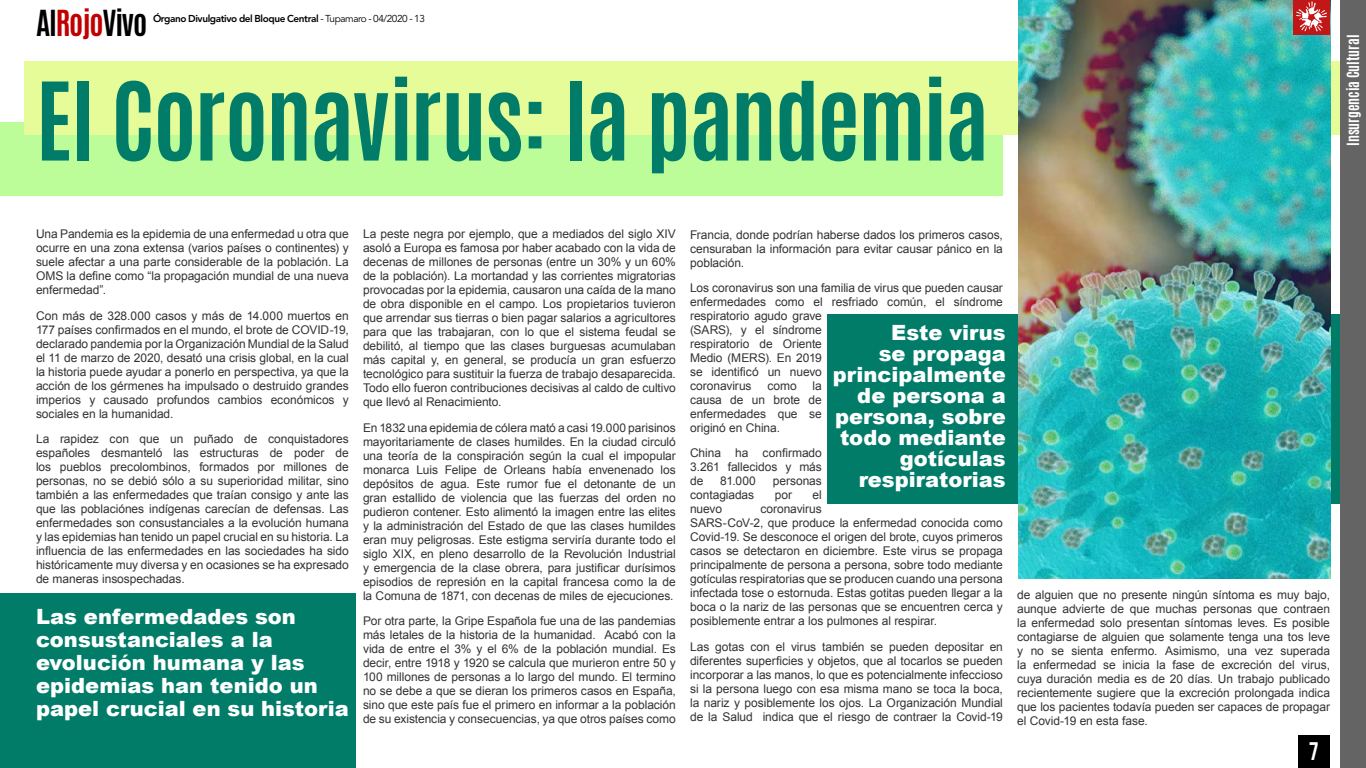
<style>
.page{position:relative;width:1366px;height:768px;background:#fff}
.page>*{position:absolute;margin:0;border:0;box-sizing:border-box;transform-origin:0 0}
.t1{font:700 92px "Antonio";letter-spacing:-.025em;color:#007c69}
.t2{font:700 30px "Antonio";letter-spacing:-.04em;color:#000}
.t3{font:900 21px/21px "Arial";color:#fff}
.t4{font:20px "Bebas";color:#fff}
.t5{font:700 14px "Antonio";color:#fff}
.t6{font:12px/14px "Arial";letter-spacing:-.005em;color:#333;text-align:justify}
.t7{font:800 10px "Avenir LT Std";letter-spacing:-.04em;color:#000}
.s1{color:#c10000}
.s2{font-weight:400}
</style>
<div class="page">
<div style="left:0;top:594px;width:356px;height:174px;background:#007c69"></div>
<div style="left:828px;top:314px;width:538px;height:190px;background:#007c69"></div>
<div style="left:0;top:122px;width:1003px;height:74px;background:#bcfc99"></div>
<div style="left:25px;top:61px;width:1341px;height:74px;background:#e6fc99"></div>
<img style="left:1019px;top:0;width:311px;height:578px">
<div style="left:1298px;top:736px;width:32px;height:32px;background:#000"></div>
<div style="left:1340px;top:0;width:26px;height:768px;background:#646464"></div>
<div style="left:1293px;top:0;width:37px;height:35px;background:#c11718"></div>
<svg style="left:1296px;top:1px;width:31px;height:30px"></svg>
<h2 class="t2" style="left:36px;top:1px;width:113px">Al<span class="s1">Rojo</span>Vivo</h2>
<p class="t7" style="left:153px;top:13px;width:273px">Órgano Divulgativo del Bloque Central <span class="s2">- Tupamaro - 04/2020 - 13</span></p>
<h1 class="t1" style="left:36px;top:52px;width:954px">El Coronavirus: la pandemia</h1>
<p class="t5" style="left:1343px;top:146px;width:113px;rotate:-90deg">Insurgencia Cultural</p>
<p class="t6" style="left:36px;top:227px;width:314px">Una Pandemia es la epidemia de una enfermedad u otra que ocurre en una zona extensa (varios países o continentes) y suele afectar a una parte considerable de la población. La OMS la define como “la propagación mundial de una nueva enfermedad”.</p>
<p class="t6" style="left:36px;top:309px;width:314px">Con más de 328.000 casos y más de 14.000 muertos en 177 países confirmados en el mundo, el brote de COVID-19, declarado pandemia por la Organización Mundial de la Salud el 11 de marzo de 2020, desató una crisis global, en la cual la historia puede ayudar a ponerlo en perspectiva, ya que la acción de los gérmenes ha impulsado o destruido grandes imperios y causado profundos cambios económicos y sociales en la humanidad.</p>
<p class="t6" style="left:36px;top:432px;width:314px">La rapidez con que un puñado de conquistadores españoles desmanteló las estructuras de poder de los pueblos precolombinos, formados por millones de personas, no se debió sólo a su superioridad militar, sino también a las enfermedades que traían consigo y ante las que las poblaciónes indígenas carecían de defensas. Las enfermedades son consustanciales a la evolución humana y las epidemias han tenido un papel crucial en su historia. La influencia de las enfermedades en las sociedades ha sido históricamente muy diversa y en ocasiones se ha expresado de maneras insospechadas.</p>
<h3 class="t3" style="left:36px;top:604px;width:314px;line-height:23px">Las enfermedades son consustanciales a la evolución humana y las epidemias han tenido un papel crucial en su historia</h3>
<p class="t6" style="left:363px;top:227px;width:314px">La peste negra por ejemplo, que a mediados del siglo XIV asoló a Europa es famosa por haber acabado con la vida de decenas de millones de personas (entre un 30% y un 60% de la población). La mortandad y las corrientes migratorias provocadas por la epidemia, causaron una caída de la mano de obra disponible en el campo. Los propietarios tuvieron que arrendar sus tierras o bien pagar salarios a agricultores para que las trabajaran, con lo que el sistema feudal se debilitó, al tiempo que las clases burguesas acumulaban más capital y, en general, se producía un gran esfuerzo tecnológico para sustituir la fuerza de trabajo desaparecida.<br>Todo ello fueron contribuciones decisivas al caldo de cultivo que llevó al Renacimiento.</p>
<p class="t6" style="left:363px;top:421px;width:314px">En 1832 una epidemia de cólera mató a casi 19.000 parisinos mayoritariamente de clases humildes. En la ciudad circuló una teoría de la conspiración según la cual el impopular monarca Luis Felipe de Orleans había envenenado los depósitos de agua. Este rumor fue el detonante de un gran estallido de violencia que las fuerzas del orden no pudieron contener. Esto alimentó la imagen entre las elites y la administración del Estado de que las clases humildes eran muy peligrosas. Este estigma serviría durante todo el siglo XIX, en pleno desarrollo de la Revolución Industrial y emergencia de la clase obrera, para justificar durísimos episodios de represión en la capital francesa como la de la Comuna de 1871, con decenas de miles de ejecuciones.</p>
<p class="t6" style="left:363px;top:614px;width:314px">Por otra parte, la Gripe Española fue una de las pandemias más letales de la historia de la humanidad. Acabó con la vida de entre el 3% y el 6% de la población mundial. Es decir, entre 1918 y 1920 se calcula que murieron entre 50 y 100 millones de personas a lo largo del mundo. El termino no se debe a que se dieran los primeros casos en España, sino que este país fue el primero en informar a la población de su existencia y consecuencias, ya que otros países como</p>
<p class="t6" style="left:690px;top:227px;width:314px">Francia, donde podrían haberse dados los primeros casos, censuraban la información para evitar causar pánico en la población.</p>
<p class="t6" style="left:690px;top:281px;width:314px;text-align:left">Los coronavirus son una familia de virus que pueden causar enfermedades como el resfriado común, el síndrome respiratorio agudo grave<br>(SARS), y el síndrome<br>respiratorio de Oriente<br>Medio (MERS). En 2019<br>se identificó un nuevo<br>coronavirus</p>
<h3 class="t3" style="left:833px;top:321px;width:174px;text-align:right">Este virus<br>se propaga principalmente de persona a persona, sobre todo mediante gotículas respiratorias</h3>
<p class="t6" style="left:690px;top:379px;width:133px;text-indent:123px">la causa de un brote de enfermedades que se originó en China.</p>
<p class="t6" style="left:690px;top:446px;width:133px">China ha confirmado 3.261 fallecidos y más de</p>
<p class="t6" style="left:767px;top:379px;width:31px">como</p>
<p class="t6" style="left:720px;top:474px;width:37px">81.000</p>
<p class="t6" style="left:773px;top:474px;width:51px">personas</p>
<p class="t6" style="left:690px;top:488px;width:66px">contagiadas</p>
<p class="t6" style="left:775px;top:488px;width:19px">por</p>
<p class="t6" style="left:813px;top:488px;width:11px">el</p>
<p class="t6" style="left:690px;top:502px;width:33px">nuevo</p>
<p class="t6" style="left:690px;top:502px;width:314px;text-align:left;text-indent:70px">coronavirus<br>SARS-CoV-2, que produce la enfermedad conocida como Covid-19. Se desconoce el origen del brote, cuyos primeros casos se detectaron en diciembre. Este virus se propaga principalmente de persona a persona, sobre todo mediante gotículas respiratorias que se producen cuando una persona infectada tose o estornuda. Estas gotitas pueden llegar a la boca o la nariz de las personas que se encuentren cerca y posiblemente entrar a los pulmones al respirar.</p>
<p class="t6" style="left:690px;top:640px;width:314px">Las gotas con el virus también se pueden depositar en diferentes superficies y objetos, que al tocarlos se pueden incorporar a las manos, lo que es potencialmente infeccioso si la persona luego con esa misma mano se toca la boca, la nariz y posiblemente los ojos. La Organización Mundial de la Salud indica que el riesgo de contraer la Covid-19</p>
<p class="t6" style="left:1017px;top:588px;width:314px">de alguien que no presente ningún síntoma es muy bajo, aunque advierte de que muchas personas que contraen la enfermedad solo presentan síntomas leves. Es posible contagiarse de alguien que solamente tenga una tos leve y no se sienta enfermo. Asimismo, una vez superada la enfermedad se inicia la fase de excreción del virus, cuya duración media es de 20 días. Un trabajo publicado recientemente sugiere que la excreción prolongada indica que los pacientes todavía pueden ser capaces de propagar el Covid-19 en esta fase.</p>
<h3 class="t4" style="left:1309px;top:737px;width:11px">7</h3>
</div>
